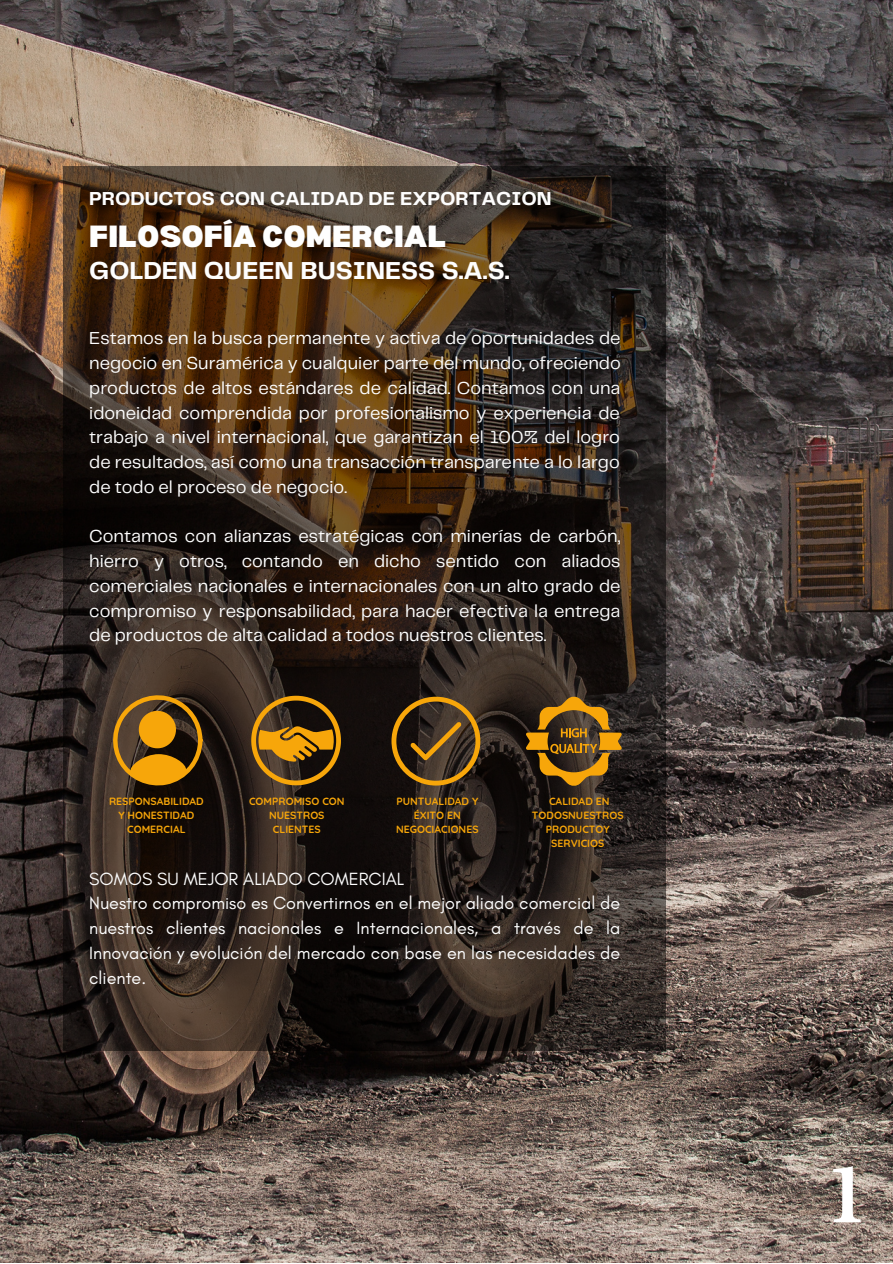
<style>
.page{position:relative;width:893px;height:1264px;background:#fff}
.page>*{position:absolute;margin:0;border:0;box-sizing:border-box;transform-origin:0 0}
.t1{font:700 72px "Libre Baskerville";color:#fff}
.t2{font:900 30px "Bernoru";color:#fefefe}
.t3{font:700 25.5px "Telegraf";color:#fefefe}
.t4{font:700 19.5px "Telegraf";color:#fefefe}
.t5{font:18px/24.8px "Telegraf";color:#fefefe;text-align:justify}
.t6{font:18px/24.8px "Glacial Indifference";color:#fefefe;text-align:justify}
.t7{font:700 10.5px/14px "Quicksand";color:#f7a60a;text-align:center}
</style>
<div class="page">
<img style="left:0;top:0;width:892px;height:1262px">
<svg style="left:63px;top:166px;width:602px;height:885px;background:#33251b"></svg>
<svg style="left:391px;top:696px;width:89px;height:89px;background:#59401c"></svg>
<svg style="left:110px;top:691px;width:92px;height:97px;background:#7e5818"></svg>
<svg style="left:525px;top:695px;width:97px;height:91px;background:#6f4f1a"></svg>
<svg style="left:251px;top:695px;width:90px;height:90px;background:#735014"></svg>
<p class="t4" style="left:89px;top:190px;width:464px">PRODUCTOS CON CALIDAD DE EXPORTACION</p>
<p class="t2" style="left:89px;top:219px;width:358px">FILOSOFÍA COMERCIAL</p>
<p class="t3" style="left:89px;top:260px;width:422px">GOLDEN QUEEN BUSINESS S.A.S.</p>
<p class="t5" style="left:89px;top:327px;width:533px">Estamos en la busca permanente y activa de oportunidades de negocio en Suramérica y cualquier parte del mundo, ofreciendo productos de altos estándares de calidad. Contamos con una idoneidad comprendida por profesionalismo y experiencia de trabajo a nivel internacional, que garantizan el 100% del logro de resultados, así como una transacción transparente a lo largo de todo el proceso de negocio.</p>
<p class="t5" style="left:89px;top:525px;width:533px">Contamos con alianzas estratégicas con minerías de carbón, hierro y otros, contando en dicho sentido con aliados comerciales nacionales e internacionales con un alto grado de compromiso y responsabilidad, para hacer efectiva la entrega de productos de alta calidad a todos nuestros clientes.</p>
<p class="t7" style="left:109px;top:794px;width:96px">RESPONSABILIDAD<br>Y HONESTIDAD<br>COMERCIAL</p>
<p class="t7" style="left:249px;top:794px;width:97px">COMPROMISO CON<br>NUESTROS<br>CLIENTES</p>
<p class="t7" style="left:396px;top:794px;width:84px">PUNTUALIDAD Y<br>ÉXITO EN<br>NEGOCIACIONES</p>
<p class="t7" style="left:532px;top:794px;width:93px">CALIDAD EN<br>TODOSNUESTROS<br>PRODUCTOY<br>SERVICIOS</p>
<p class="t6" style="left:89px;top:866px;width:316px">SOMOS SU MEJOR ALIADO COMERCIAL</p>
<p class="t6" style="left:89px;top:890px;width:532px">Nuestro compromiso es Convertirnos en el mejor aliado comercial de nuestros clientes nacionales e Internacionales, a través de la Innovación y evolución del mercado con base en las necesidades de cliente.</p>
<p class="t1" style="left:831px;top:1152px;width:33px">1</p>
</div>
